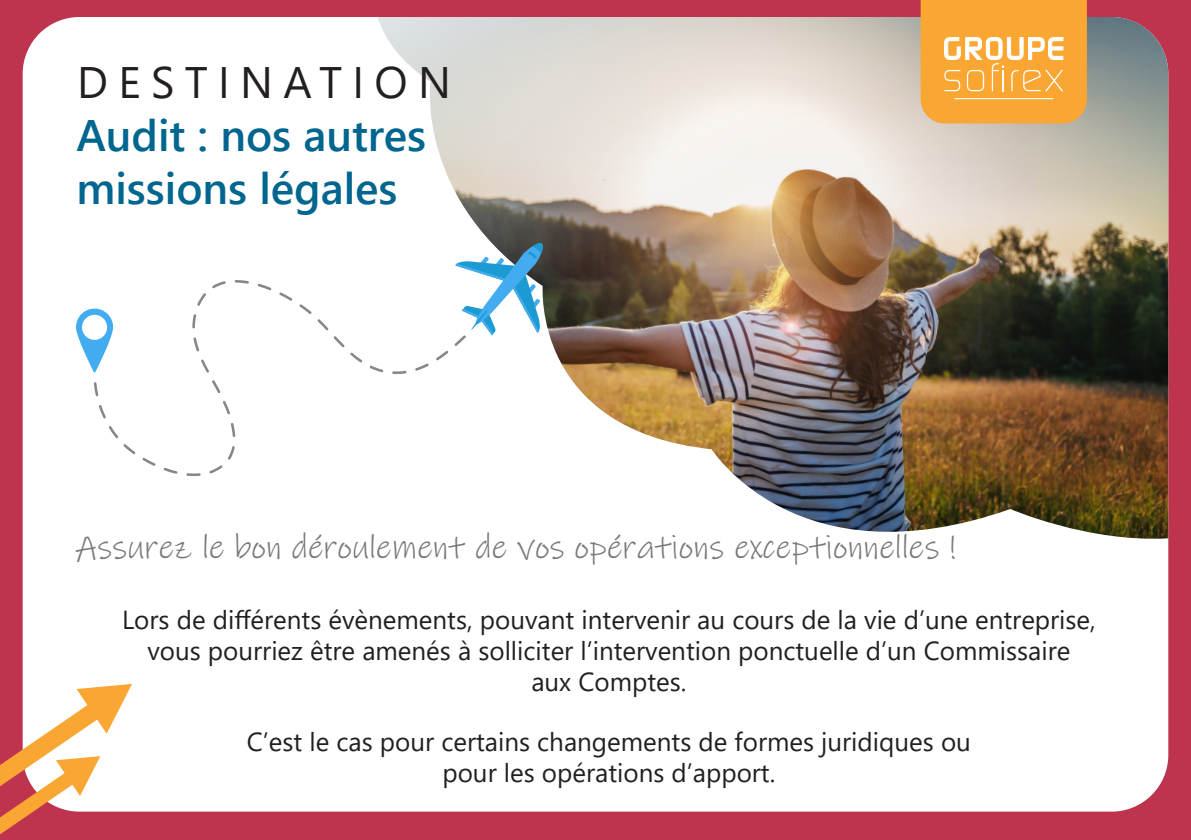
<style>
.page{position:relative;width:1191px;height:840px;background:#fff}
.page>*{position:absolute;margin:0;border:0;box-sizing:border-box;transform-origin:0 0}
.t1{font:600 44px "Segoe UI";color:#01668f}
.t2{font:44px "Segoe UI";letter-spacing:.235em;color:#231f20}
.t3{font:34px "Ink Free";color:#76787b}
.t4{font:26px/31.2px "Segoe UI";color:#231f20;text-align:center}
</style>
<div class="page">
<div style="left:0;top:0;width:1191px;height:839px;background:#be334e"></div>
<div style="left:23px;top:17px;width:1145px;height:794px;background:#fff;border-radius:57px"></div>
<img style="left:377px;top:17px;width:791px;height:522px">
<svg style="left:0;top:683px;width:132px;height:150px"></svg>
<svg style="left:920px;top:0;width:167px;height:123px"></svg>
<hr style="left:954px;top:98px;width:99px;height:1px;background:#fff">
<svg style="left:76px;top:308px;width:18px;height:64px"></svg>
<svg style="left:94px;top:280px;width:372px;height:196px"></svg>
<svg style="left:455px;top:240px;width:90px;height:95px"></svg>
<p class="t2" style="left:77px;top:41px;width:375px">DESTINATION</p>
<p class="t1" style="left:76px;top:94px;width:351px">Audit : nos autres</p>
<p class="t1" style="left:76px;top:147px;width:323px">missions légales</p>
<p class="t3" style="left:76px;top:522px;width:881px">Assurez le bon déroulement de vos opérations exceptionnelles !</p>
<p class="t4" style="left:122px;top:601px;width:975px">Lors de différents évènements, pouvant intervenir au cours de la vie d’une entreprise, vous pourriez être amenés à solliciter l’intervention ponctuelle d’un Commissaire<br>aux Comptes.</p>
<p class="t4" style="left:247px;top:723px;width:725px">C’est le cas pour certains changements de formes juridiques ou pour les opérations d’apport.</p>
</div>
